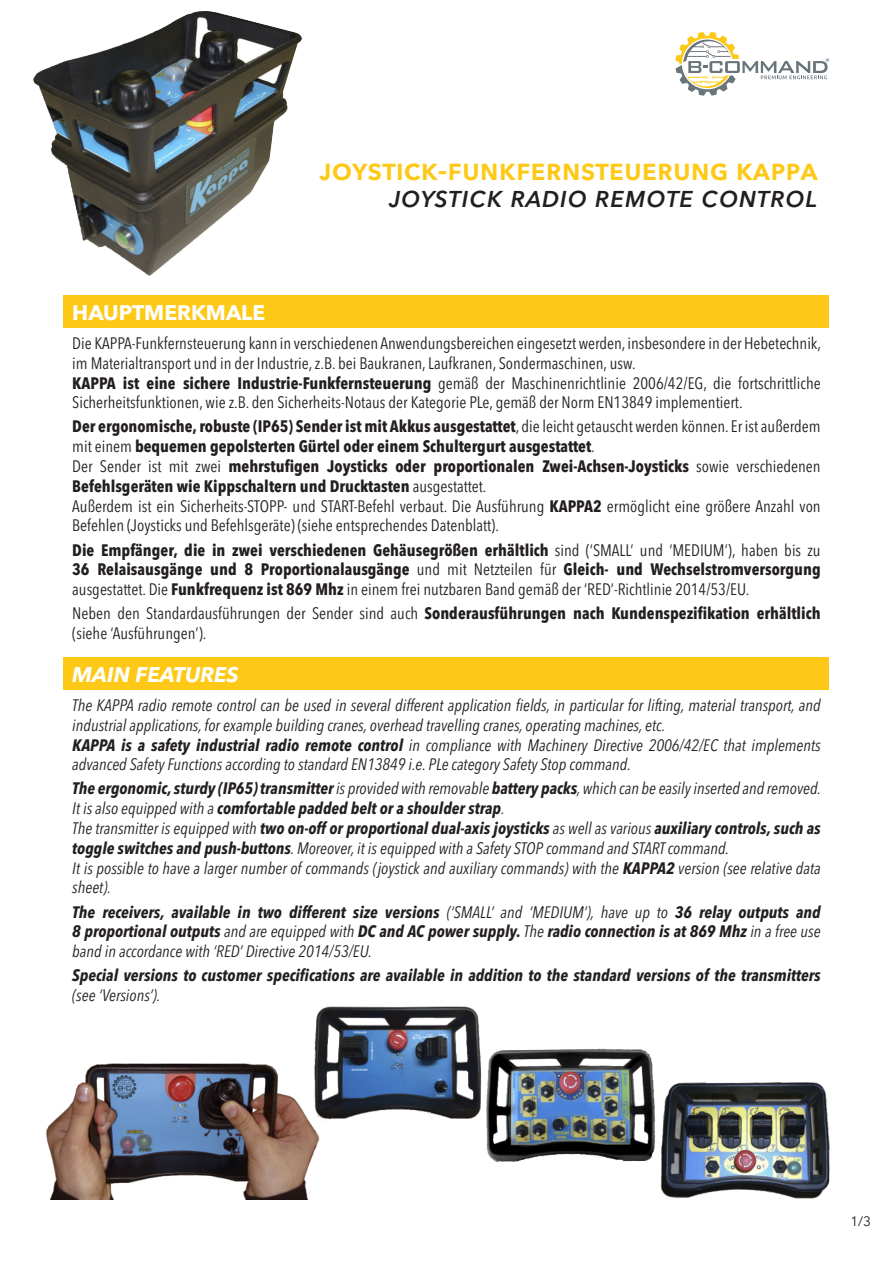
<style>
.page{position:relative;width:893px;height:1263px;background:#fff}
.page>*{position:absolute;margin:0;border:0;box-sizing:border-box;transform-origin:0 0}
.t1{font:600 30px "Avenir Next LT Pro";color:#fec916}
.t2{font:italic 500 30px "Avenir Next LT Pro";color:#231f20}
.t3{font:700 21px "Avenir Next LT Pro";color:#fff}
.t4{font:italic 700 21px "Avenir Next LT Pro";color:#fff}
.avenir_compressed_7p{font:italic condensed 16.5px/19.8px "Avenir Next LT Pro";color:#231f20}
.avenir_compressed_8p{font:condensed 16.5px/19.8px "Avenir Next LT Pro";color:#231f20}
.avenir_compressed_8p-2{font:700 condensed 16.5px/19.8px "Avenir Next LT Pro";color:#231f20}
.avenir_compressed_7p-2{font:italic 700 condensed 16.5px/19.8px "Avenir Next LT Pro";color:#231f20}
.t5{font:13.5px "Avenir Next LT Pro";color:#231f20}
.s1{font-weight:700}
.s2{font-weight:400}
</style>
<div class="page">
<svg style="left:675px;top:32px;width:154px;height:64px"></svg>
<img style="left:33px;top:11px;width:269px;height:265px">
<div style="left:64px;top:295px;width:765px;height:33px;background:#fec916"></div>
<div style="left:64px;top:657px;width:765px;height:33px;background:#fec916"></div>
<img style="left:314px;top:1006px;width:165px;height:113px">
<img style="left:660px;top:1082px;width:170px;height:117px">
<img style="left:46px;top:1044px;width:275px;height:155px">
<img style="left:476px;top:1033px;width:192px;height:138px">
<p class="t1" style="left:320px;top:151px;width:500px">joystick-funkfernsteuerung kappa</p>
<p class="t2" style="left:389px;top:178px;width:430px">joystick radio remote control</p>
<p class="t3" style="left:72px;top:299px;width:194px">HAUPTMERKMALE</p>
<p class="avenir_compressed_8p" style="left:72px;top:333px;width:750px">Die KAPPA-Funkfernsteuerung kann in verschiedenen Anwendungsbereichen eingesetzt werden, insbesondere in der Hebetechnik, im Materialtransport und in der Industrie, z.B. bei Baukranen, Laufkranen, Sondermaschinen, usw.</p>
<p class="avenir_compressed_8p" style="left:72px;top:373px;width:750px"><span class="s1">KAPPA ist eine sichere Industrie-Funkfernsteuerung</span> gemäß der Maschinenrichtlinie 2006/42/EG, die fortschrittliche<br>Sicherheitsfunktionen, wie z.B. den Sicherheits-Notaus der Kategorie PLe, gemäß der Norm EN13849 implementiert.</p>
<p class="avenir_compressed_8p-2" style="left:72px;top:417px;width:750px">Der ergonomische, robuste (IP65) Sender ist mit Akkus ausgestattet<span class="s2">, die leicht getauscht werden können. Er ist außerdem mit einem</span> bequemen gepolsterten Gürtel oder einem Schultergurt ausgestattet<span class="s2">.</span></p>
<p class="avenir_compressed_8p-2" style="left:72px;top:456px;width:750px"><span class="s2">Der Sender ist mit zwei</span> mehrstufigen Joysticks oder proportionalen Zwei-Achsen-Joysticks <span class="s2">sowie verschiedenen<br></span>Befehlsgeräten wie Kippschaltern und Drucktasten <span class="s2">ausgestattet.</span></p>
<p class="avenir_compressed_8p" style="left:72px;top:496px;width:750px">Außerdem ist ein Sicherheits-STOPP- und START-Befehl verbaut. Die Ausführung <span class="s1">KAPPA2</span> ermöglicht eine größere Anzahl von<br>Befehlen (Joysticks und Befehlsgeräte) (siehe entsprechendes Datenblatt).</p>
<p class="avenir_compressed_8p-2" style="left:72px;top:540px;width:750px;text-align:justify">Die Empfänger, die in zwei verschiedenen Gehäusegrößen erhältlich <span class="s2">sind (‘SMALL’ und ‘MEDIUM’), haben bis zu </span>36 Relaisausgänge und 8 Proportionalausgänge <span class="s2">und mit Netzteilen für</span> Gleich- und Wechselstromversorgung <span class="s2">ausgestattet. Die</span> Funkfrequenz ist 869 Mhz <span class="s2">in einem frei nutzbaren Band gemäß der ‘RED’-Richtlinie 2014/53/EU.</span></p>
<p class="avenir_compressed_8p" style="left:72px;top:603px;width:750px">Neben den Standardausführungen der Sender sind auch <span class="s1">Sonderausführungen nach Kundenspezifikation erhältlich </span>(siehe ‘Ausführungen’).</p>
<p class="t4" style="left:72px;top:661px;width:168px">MAIN FEATURES</p>
<p class="avenir_compressed_7p" style="left:72px;top:695px;width:750px">The KAPPA radio remote control can be used in several different application fields, in particular for lifting, material transport, and industrial applications, for example building cranes, overhead travelling cranes, operating machines, etc.</p>
<p class="avenir_compressed_7p" style="left:72px;top:735px;width:750px"><span class="s1">KAPPA is a safety industrial radio remote control</span> in compliance with Machinery Directive 2006/42/EC that implements advanced Safety Functions according to standard EN13849 i.e. PLe category Safety Stop command.</p>
<p class="avenir_compressed_7p-2" style="left:72px;top:778px;width:750px">The ergonomic, sturdy (IP65) transmitter <span class="s2">is provided with removable</span> battery packs<span class="s2">, which can be easily inserted and removed.<br>It is also equipped with a</span> comfortable padded belt or a shoulder strap<span class="s2">.</span></p>
<p class="avenir_compressed_7p" style="left:72px;top:818px;width:750px">The transmitter is equipped with <span class="s1">two on-off or proportional dual-axis joysticks</span> as well as various <span class="s1">auxiliary controls, such as toggle switches and push-buttons</span>. Moreover, it is equipped with a Safety STOP command and START command.</p>
<p class="avenir_compressed_7p" style="left:72px;top:858px;width:750px">It is possible to have a larger number of commands (joystick and auxiliary commands) with the <span class="s1">KAPPA2</span> version (see relative data sheet).</p>
<p class="avenir_compressed_7p-2" style="left:72px;top:902px;width:750px;text-align:justify">The receivers, available in two different size versions <span class="s2">(‘SMALL’ and ‘MEDIUM’), have up to</span> 36 relay outputs and 8 proportional outputs <span class="s2">and are equipped with</span> DC and AC power supply. <span class="s2">The</span> radio connection is at 869 Mhz <span class="s2">in a free use band in accordance with ‘RED’ Directive 2014/53/EU.</span></p>
<p class="avenir_compressed_7p-2" style="left:72px;top:965px;width:750px">Special versions to customer specifications are available in addition to the standard versions of the transmitters <span class="s2">(see ‘Versions’).</span></p>
<p class="t5" style="left:850px;top:1214px;width:22px">1/3</p>
</div>
